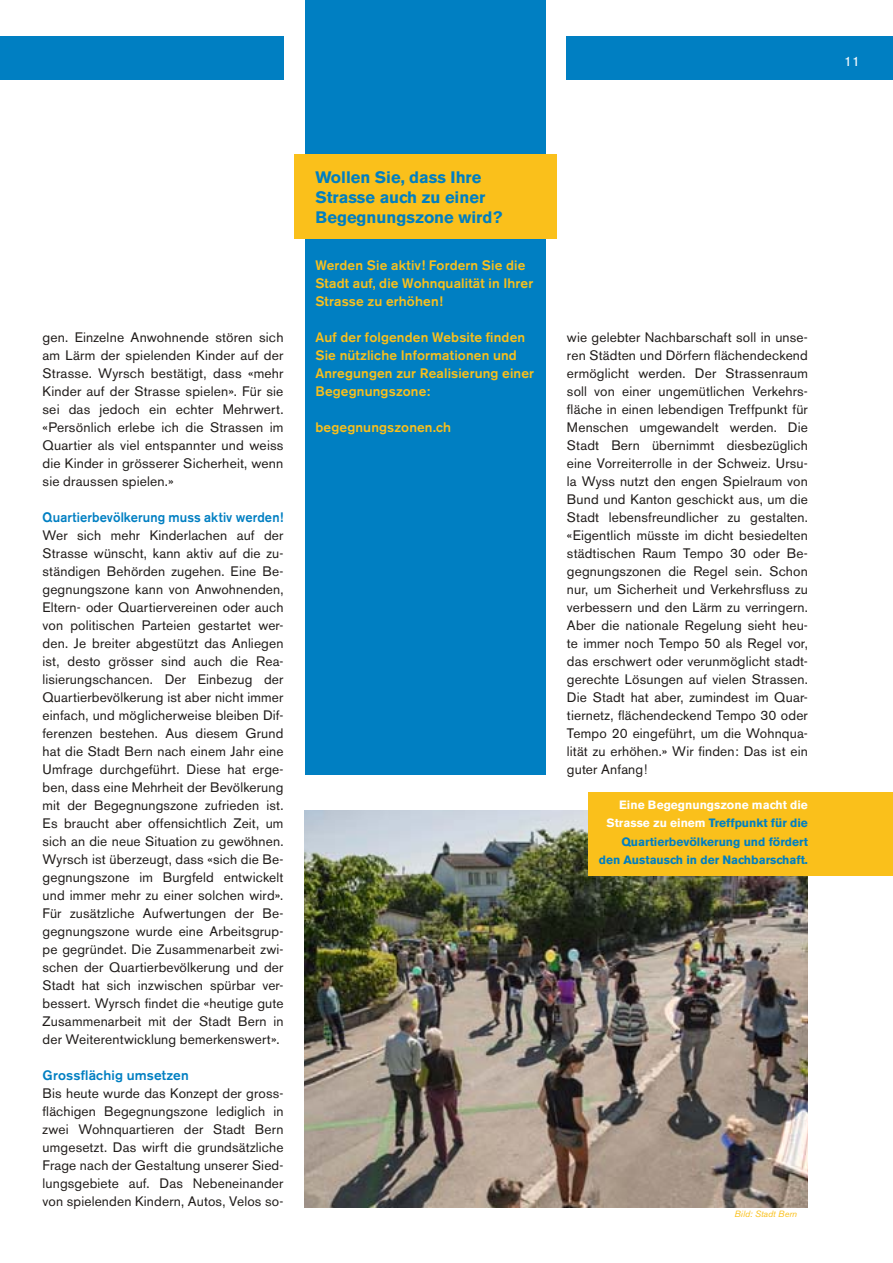
<style>
.page{position:relative;width:893px;height:1263px;background:#fff}
.page>*{position:absolute;margin:0;border:0;box-sizing:border-box;transform-origin:0 0}
.t1{font:700 16.5px/19.8px "Akzidenz Grotesk BE";color:#007fc2}
.t2{font:13.65px/18px "Akzidenz Grotesk BE";letter-spacing:.01em;color:#201c1a;text-align:justify}
.t3{font:500 13.65px/18px "Akzidenz Grotesk BE";letter-spacing:.01em;color:#fac01b}
.t4{font:500 13.65px "Akzidenz Grotesk BE";letter-spacing:.01em;color:#007fc2;scale:.94 1}
.t5{font:500 13.65px "Akzidenz Grotesk BE";letter-spacing:.01em;color:#007fc2}
.t6{font:13.5px "Akzidenz Grotesk BE";color:#fff}
.t7{font:700 12px/18px "Akzidenz Grotesk BE";color:#007fc2;text-align:right}
.t8{font:italic 9px "Akzidenz Grotesk BE";color:#fac01b}
.s1{color:#fff}
</style>
<div class="page">
<img style="left:305px;top:810px;width:503px;height:397px">
<div style="left:567px;top:36px;width:326px;height:43px;background:#007fc2"></div>
<div style="left:588px;top:792px;width:305px;height:83px;background:#fac01b"></div>
<div style="left:305px;top:0;width:241px;height:774px;background:#007fc2"></div>
<div style="left:294px;top:155px;width:262px;height:84px;background:#fac01b"></div>
<div style="left:0;top:36px;width:284px;height:43px;background:#007fc2"></div>
<p class="t6" style="left:844px;top:56px;width:17px">11</p>
<p class="t2" style="left:43px;top:330px;width:243px">gen. Einzelne Anwohnende stören sich am Lärm der spielenden Kinder auf der Strasse. Wyrsch bestätigt, dass «mehr Kinder auf der Strasse spielen». Für sie sei das jedoch ein echter Mehrwert. «Persönlich erlebe ich die Strassen im Quartier als viel entspannter und weiss die Kinder in grösserer Sicherheit, wenn sie draussen spielen.»</p>
<p class="t4" style="left:43px;top:512px;width:258px">Quartierbevölkerung muss aktiv werden!</p>
<p class="t2" style="left:43px;top:528px;width:243px">Wer sich mehr Kinderlachen auf der Strasse wünscht, kann aktiv auf die zu&shy;ständigen Behörden zugehen. Eine Be&shy;gegnungszone kann von Anwohnenden, Eltern- oder Quartiervereinen oder auch von politischen Parteien gestartet wer&shy;den. Je breiter abgestützt das Anliegen ist, desto grösser sind auch die Rea&shy;lisierungschancen. Der Einbezug der Quartierbevölkerung ist aber nicht immer einfach, und möglicherweise bleiben Dif&shy;ferenzen bestehen. Aus diesem Grund hat die Stadt Bern nach einem Jahr eine Umfrage durchgeführt. Diese hat erge&shy;ben, dass eine Mehrheit der Bevölkerung mit der Begegnungszone zufrieden ist.<br>Es braucht aber offensichtlich Zeit, um sich an die neue Situation zu gewöhnen.<br>Wyrsch ist überzeugt, dass «sich die Be&shy;gegnungszone im Burgfeld entwickelt und immer mehr zu einer solchen wird».<br>Für zusätzliche Aufwertungen der Be&shy;gegnungszone wurde eine Arbeitsgrup&shy;pe gegründet. Die Zusammenarbeit zwi&shy;schen der Quartierbevölkerung und der Stadt hat sich inzwischen spürbar ver&shy;bessert. Wyrsch findet die «heutige gute Zusammenarbeit mit der Stadt Bern in der Weiterentwicklung bemerkenswert».</p>
<p class="t5" style="left:43px;top:1070px;width:148px">Grossflächig umsetzen</p>
<p class="t2" style="left:43px;top:1086px;width:242px">Bis heute wurde das Konzept der gross&shy;flächigen Begegnungszone lediglich in zwei Wohnquartieren der Stadt Bern umgesetzt. Das wirft die grundsätzliche Frage nach der Gestaltung unserer Sied&shy;lungsgebiete auf. Das Nebeneinander von spielenden Kindern, Autos, Velos so-</p>
<p class="t1" style="left:315px;top:169px;width:188px">Wollen Sie, dass Ihre<br>Strasse auch zu einer<br>Begegnungszone wird?</p>
<p class="t3" style="left:315px;top:257px;width:219px">Werden Sie aktiv! Fordern Sie die<br>Stadt auf, die Wohnqualität in Ihrer<br>Strasse zu erhöhen!</p>
<p class="t3" style="left:315px;top:329px;width:220px">Auf der folgenden Website finden<br>Sie nützliche Informationen und<br>Anregungen zur Realisierung einer<br>Begegnungszone:</p>
<p class="t3" style="left:315px;top:419px;width:137px">begegnungszonen.ch</p>
<p class="t2" style="left:567px;top:330px;width:243px">wie gelebter Nachbarschaft soll in unse&shy;ren Städten und Dörfern flächendeckend ermöglicht werden. Der Strassenraum soll von einer ungemütlichen Verkehrs&shy;fläche in einen lebendigen Treffpunkt für Menschen umgewandelt werden. Die Stadt Bern übernimmt diesbezüglich eine Vorreiterrolle in der Schweiz. Ursu&shy;la Wyss nutzt den engen Spielraum von Bund und Kanton geschickt aus, um die Stadt lebensfreundlicher zu gestalten. «Eigentlich müsste im dicht besiedelten städtischen Raum Tempo 30 oder Be&shy;gegnungszonen die Regel sein. Schon nur, um Sicherheit und Verkehrsfluss zu verbessern und den Lärm zu verringern.<br>Aber die nationale Regelung sieht heu&shy;te immer noch Tempo 50 als Regel vor, das erschwert oder verunmöglicht stadt&shy;gerechte Lösungen auf vielen Strassen.<br>Die Stadt hat aber, zumindest im Quar&shy;tiernetz, flächendeckend Tempo 30 oder Tempo 20 eingeführt, um die Wohnqua&shy;lität zu erhöhen.» Wir finden: Das ist ein guter Anfang!</p>
<p class="t7" style="left:599px;top:797px;width:211px"><span class="s1">Eine Begegnungszone macht die Strasse zu einem</span> Treffpunkt für die Quartierbevölkerung und fördert den Austausch in der Nachbarschaft.</p>
<p class="t8" style="left:735px;top:1210px;width:64px">Bild: Stadt Bern</p>
</div>
